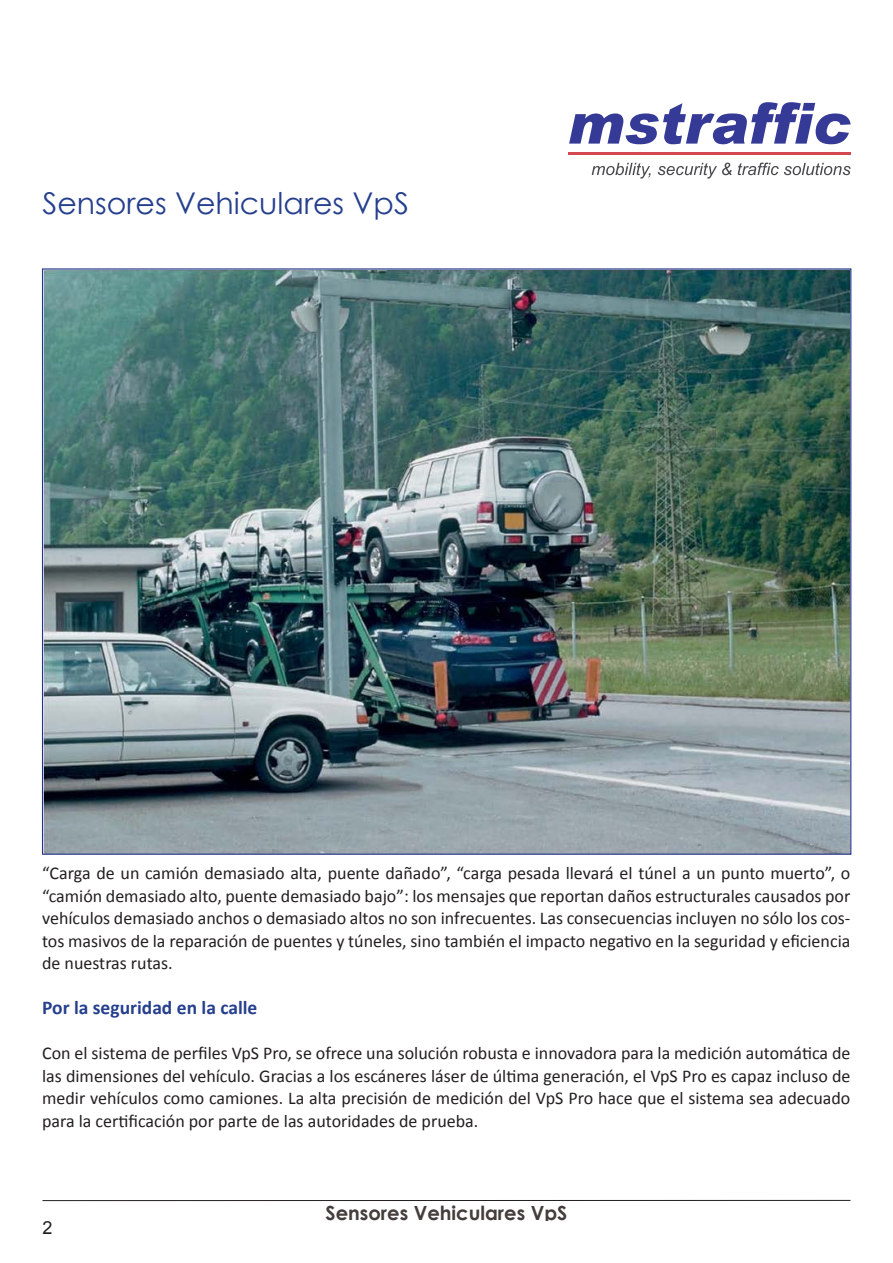
<style>
.page{position:relative;width:893px;height:1263px;background:#fff}
.page>*{position:absolute;margin:0;border:0;box-sizing:border-box;transform-origin:0 0}
.t1{font:30px "Century Gothic";color:#253f8e}
.t2{font:700 19.5px "Calibri";color:#253f8e}
.t3{font:700 19.5px "Century Gothic";color:#443d3b}
.t4{font:18px/22.5px "Calibri";color:#231f20;text-align:justify}
.t5{font:18px "Arial";color:#231f20}
</style>
<div class="page">
<hr style="left:42px;top:1200px;width:808px;height:1px;background:#231f20">
<svg style="left:569px;top:102px;width:282px;height:42px"></svg>
<svg style="left:592px;top:163px;width:59px;height:16px"></svg>
<svg style="left:658px;top:163px;width:74px;height:16px"></svg>
<svg style="left:738px;top:163px;width:113px;height:12px"></svg>
<hr style="left:568px;top:153px;width:283px;height:2px;background:#d34950">
<img style="left:44px;top:270px;width:805px;height:583px">
<p class="t1" style="left:43px;top:182px;width:368px">Sensores Vehiculares VpS</p>
<p class="t4" style="left:42px;top:861px;width:810px">“Carga de un camión demasiado alta, puente dañado”, “carga pesada llevará el túnel a un punto muerto”, o “camión demasiado alto, puente demasiado bajo”: los mensajes que reportan daños estructurales causados por vehículos demasiado anchos o demasiado altos no son infrecuentes. Las consecuencias incluyen no sólo los cos&shy;tos masivos de la reparación de puentes y túneles, sino también el impacto negativo en la seguridad y eficiencia de nuestras rutas.</p>
<p class="t2" style="left:42px;top:996px;width:217px">Por la seguridad en la calle</p>
<p class="t4" style="left:42px;top:1041px;width:810px">Con el sistema de perfiles VpS Pro, se ofrece una solución robusta e innovadora para la medición automática de las dimensiones del vehículo. Gracias a los escáneres láser de última generación, el VpS Pro es capaz incluso de medir vehículos como camiones. La alta precisión de medición del VpS Pro hace que el sistema sea adecuado para la certificación por parte de las autoridades de prueba.</p>
<p class="t5" style="left:43px;top:1215px;width:12px">2</p>
<p class="t3" style="left:326px;top:1198px;width:243px">Sensores Vehiculares VpS</p>
</div>
